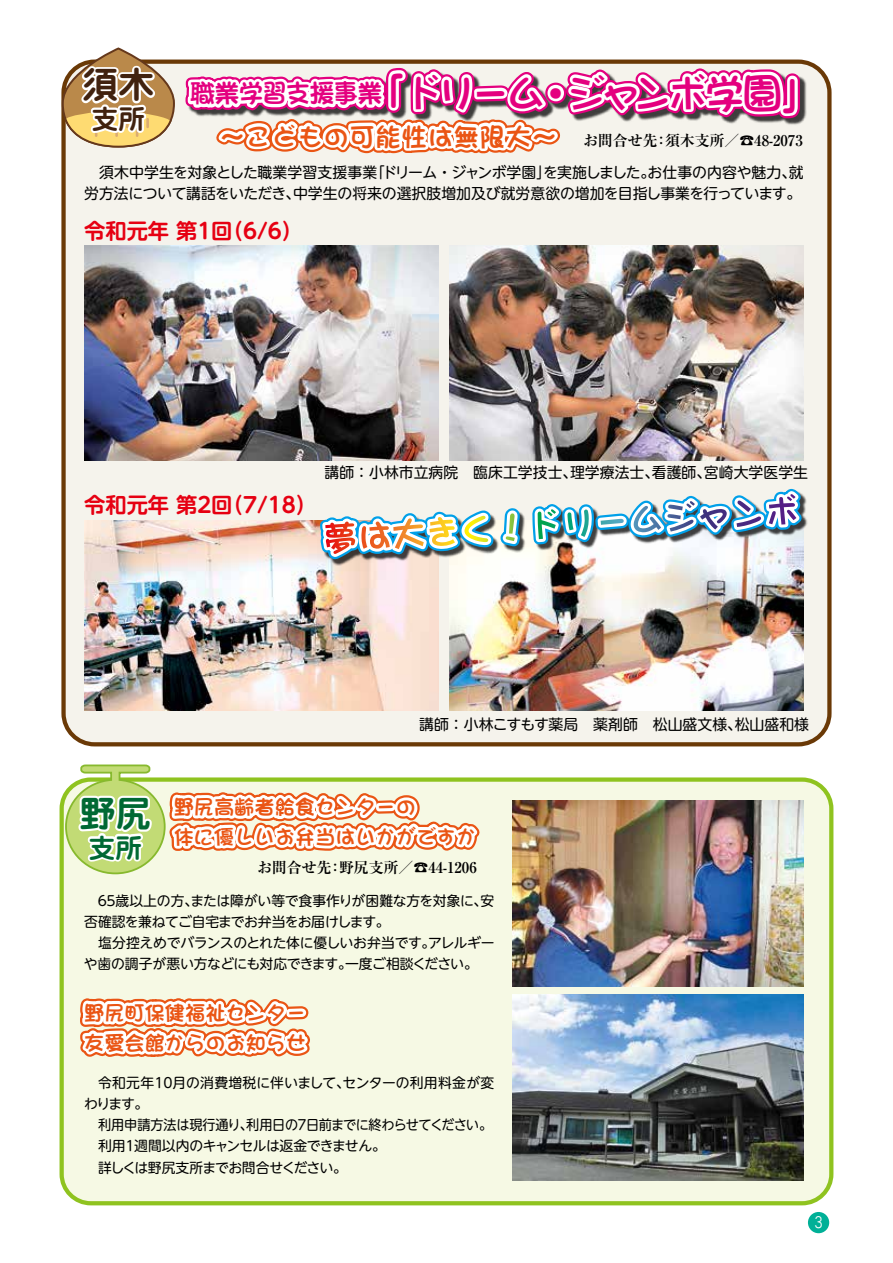
<style>
.page{position:relative;width:893px;height:1263px;background:#fff}
.page>*{position:absolute;margin:0;border:0;box-sizing:border-box;transform-origin:0 0}
.t1{font:40.35px "DF Maru Moji RD W7 WIN RKSJ H";letter-spacing:-.135em;color:#e4007f}
.t2{font:700 36px "Jun 501 Pro";color:#41220f}
.t3{font:700 36px "Jun 501 Pro";color:#006934}
.t4{font:700 26.55px "Jun 501 Pro";color:#41220f}
.t5{font:700 26.55px "Jun 501 Pro";color:#006934}
.t6{font:25.5px "DF Maru Moji RD W7 WIN RKSJ H";letter-spacing:.02em;color:#ea5514}
.t7{font:700 21.3px "UD Shin M Go Pro De";color:#e60012}
.t8{font:20.25px/29.7px "DF Maru Moji RD W7 WIN RKSJ H";color:#ea5514}
.t9{font:14.85px/21.3px "UD Shin M Go Pro";color:#000}
.t10{font:700 14.85px "Ryumin Pro";color:#000}
.t11{font:14.85px "Seurat Pro M";color:#fff}
.t12{font:13.8px/21.3px "UD Shin M Go Pro";letter-spacing:-.02em;color:#000}
.t13{font:13.8px/21.3px "UD Shin M Go Pro";letter-spacing:-.04em;color:#000;scale:.95 1}
.s1{font-size:25.5px}
</style>
<div class="page">
<div style="left:64px;top:782px;width:765px;height:419px;background:#f6f9e4;border-radius:27px"></div>
<img style="left:59px;top:47px;width:752px;height:1183px">
<div style="left:808px;top:1212px;width:21px;height:21px;background:#00b097;border-radius:50%"></div>
<h2 class="t2" style="left:82px;top:56px;width:74px">須木</h2>
<h3 class="t4" style="left:92px;top:98px;width:55px">支所</h3>
<h1 class="t1" style="left:190px;top:73px;width:635px"><span class="s1">職業学習支援事業</span>「ドリーム・ジャンボ学園」</h1>
<h3 class="t6" style="left:219px;top:124px;width:339px">～こどもの可能性は無限大～</h3>
<p class="t10" style="left:584px;top:128px;width:221px">お問合せ先：須木支所／☎48-2073</p>
<p class="t9" style="left:84px;top:161px;width:721px">　須木中学生を対象とした職業学習支援事業「ドリーム・ジャンボ学園」を実施しました。お仕事の内容や魅力、就労方法について講話をいただき、中学生の将来の選択肢増加及び就労意欲の増加を目指し事業を行っています。</p>
<h3 class="t7" style="left:84px;top:214px;width:220px">令和元年 第１回（6/6）</h3>
<h3 class="t7" style="left:84px;top:488px;width:234px">令和元年 第２回（7/18）</h3>
<p class="t9" style="left:324px;top:461px;width:485px">講師：小林市立病院　臨床工学技士、理学療法士、看護師、宮崎大学医学生</p>
<p class="t9" style="left:419px;top:713px;width:391px">講師：小林こすもす薬局　薬剤師　松山盛文様、松山盛和様</p>
<h2 class="t3" style="left:79px;top:785px;width:74px">野尻</h2>
<h3 class="t5" style="left:89px;top:826px;width:55px">支所</h3>
<h3 class="t8" style="left:174px;top:792px;width:304px">野尻高齢者給食センターの<br>体に優しいお弁当はいかがですか</h3>
<p class="t10" style="left:258px;top:855px;width:221px">お問合せ先：野尻支所／☎44-1206</p>
<p class="t12" style="left:84px;top:889px;width:412px">　６５歳以上の方、または障がい等で食事作りが困難な方を対象に、安否確認を兼ねてご自宅までお弁当をお届けします。<br>　塩分控えめでバランスのとれた体に優しいお弁当です。アレルギーや歯の調子が悪い方などにも対応できます。一度ご相談ください。</p>
<h3 class="t8" style="left:84px;top:998px;width:224px">野尻町保健福祉センター友愛会館からのお知らせ</h3>
<p class="t12" style="left:84px;top:1071px;width:412px">　令和元年１０月の消費増税に伴いまして、センターの利用料金が変わります。</p>
<p class="t13" style="left:84px;top:1113px;width:431px;text-indent:14px">利用申請方法は現行通り、利用日の７日前までに終わらせてください。　利用１週間以内のキャンセルは返金できません。<br>　詳しくは野尻支所までお問合せください。</p>
<p class="t11" style="left:815px;top:1213px;width:9px">3</p>
</div>
